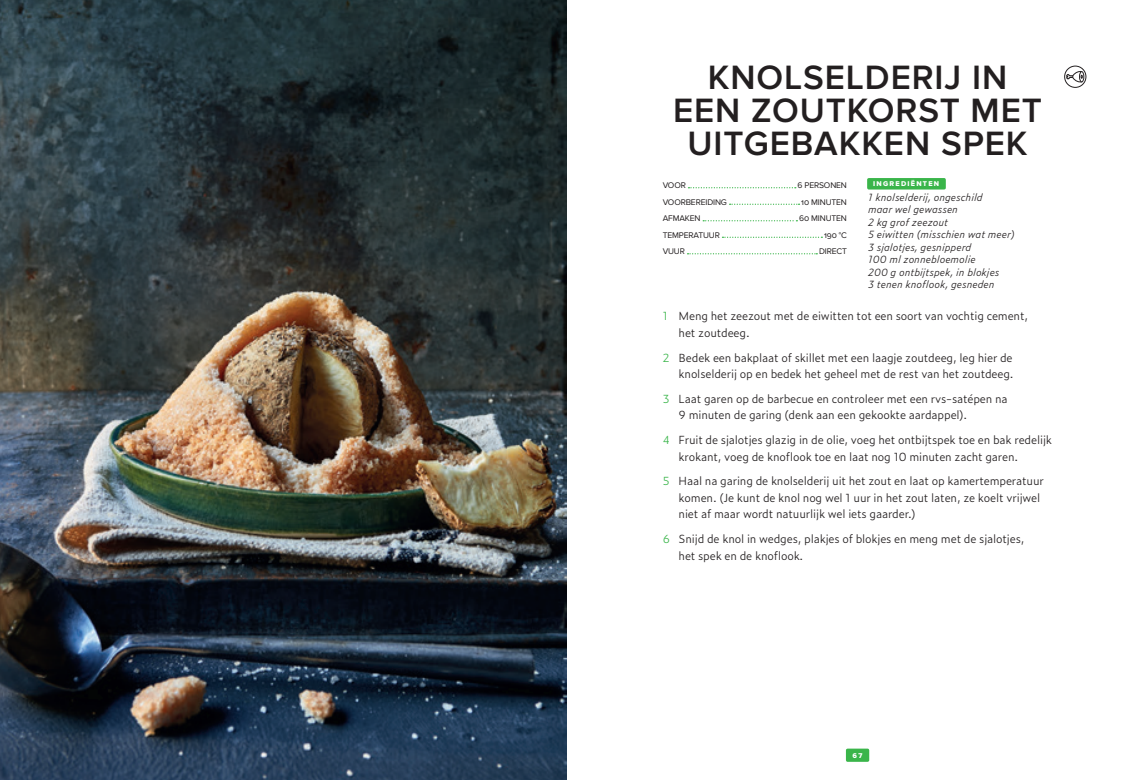
<style>
.page{position:relative;width:1134px;height:780px;background:#fff}
.page>*{position:absolute;margin:0;border:0;box-sizing:border-box;transform-origin:0 0}
.t1{font:600 35px/33px "Proxima Nova";letter-spacing:.025em;color:#231f20;text-align:center}
.t2{font:300 11.25px/16.5px "Zeitung Pro";letter-spacing:-.015em;color:#231f20}
.t3{font:italic 300 10px/12.5px "Zeitung Pro";color:#231f20}
.t4{font:8.5px "Proxima Nova";letter-spacing:-.015em;color:#231f20}
.t5{font:7.25px "Proxima Nova Extrabld";letter-spacing:.175em;color:#fff}
.s1{color:#3ab54a}
</style>
<div class="page">
<div style="left:846px;top:748px;width:23px;height:13px;background:#3ab54a;border-radius:2px"></div>
<img style="left:0;top:0;width:567px;height:780px">
<svg style="left:688px;top:187px;width:108px;height:1px"></svg>
<svg style="left:730px;top:204px;width:69px;height:1px"></svg>
<svg style="left:703px;top:220px;width:94px;height:1px"></svg>
<svg style="left:722px;top:237px;width:100px;height:1px"></svg>
<svg style="left:687px;top:253px;width:130px;height:1px"></svg>
<div style="left:867px;top:178px;width:79px;height:11px;background:#3ab54a;border-radius:2px"></div>
<div style="left:1064px;top:66px;width:22px;height:22px;border:1px solid #231f20;border-radius:50%"></div>
<div style="left:1079px;top:71px;width:5px;height:11px;border:1px solid #231f20;border-radius:50%"></div>
<svg style="left:1066px;top:71px;width:17px;height:11px"></svg>
<h1 class="t1" style="left:673px;top:62px;width:370px">KNOLSELDERIJ IN<br>EEN ZOUTKORST MET<br>UITGEBAKKEN SPEK</h1>
<p class="t4" style="left:663px;top:180px;width:25px">VOOR</p>
<p class="t4" style="left:797px;top:180px;width:51px">6 PERSONEN</p>
<p class="t4" style="left:663px;top:197px;width:66px">VOORBEREIDING</p>
<p class="t4" style="left:801px;top:197px;width:47px">10 MINUTEN</p>
<p class="t4" style="left:663px;top:213px;width:39px">AFMAKEN</p>
<p class="t4" style="left:799px;top:213px;width:49px">60 MINUTEN</p>
<p class="t4" style="left:663px;top:230px;width:59px">TEMPERATUUR</p>
<p class="t4" style="left:824px;top:230px;width:24px">190 °C</p>
<p class="t4" style="left:663px;top:246px;width:24px">VUUR</p>
<p class="t4" style="left:819px;top:246px;width:29px">DIRECT</p>
<p class="t5" style="left:873px;top:180px;width:68px">INGREDIËNTEN</p>
<p class="t3" style="left:868px;top:190px;width:148px">1 knolselderij, ongeschild<br>maar wel gewassen<br>2 kg grof zeezout<br>5 eiwitten (misschien wat meer)<br>3 sjalotjes, gesnipperd<br>100 ml zonnebloemolie<br>200 g ontbijtspek, in blokjes<br>3 tenen knoflook, gesneden</p>
<p class="t2" style="left:679px;top:307px;width:351px;text-indent:-16px"><span class="s1">1</span> Meng het zeezout met de eiwitten tot een soort van vochtig cement, het zoutdeeg.</p>
<p class="t2" style="left:663px;top:349px;width:352px;text-align:right"><span class="s1">2</span> Bedek een bakplaat of skillet met een laagje zoutdeeg, leg hier de knolselderij op en bedek het geheel met de rest van het zoutdeeg.</p>
<p class="t2" style="left:679px;top:390px;width:331px;text-indent:-16px"><span class="s1">3</span> Laat garen op de barbecue en controleer met een rvs-satépen na<br>9 minuten de garing (denk aan een gekookte aardappel).</p>
<p class="t2" style="left:679px;top:431px;width:375px;text-indent:-16px"><span class="s1">4</span> Fruit de sjalotjes glazig in de olie, voeg het ontbijtspek toe en bak redelijk krokant, voeg de knoflook toe en laat nog 10 minuten zacht garen.</p>
<p class="t2" style="left:679px;top:472px;width:367px;text-indent:-16px"><span class="s1">5</span> Haal na garing de knolselderij uit het zout en laat op kamertemperatuur komen. (Je kunt de knol nog wel 1 uur in het zout laten, ze koelt vrijwel niet af maar wordt natuurlijk wel iets gaarder.)</p>
<p class="t2" style="left:679px;top:530px;width:347px;text-indent:-16px"><span class="s1">6</span> Snijd de knol in wedges, plakjes of blokjes en meng met de sjalotjes, het spek en de knoflook.</p>
<p class="t5" style="left:852px;top:751px;width:12px">67</p>
</div>
